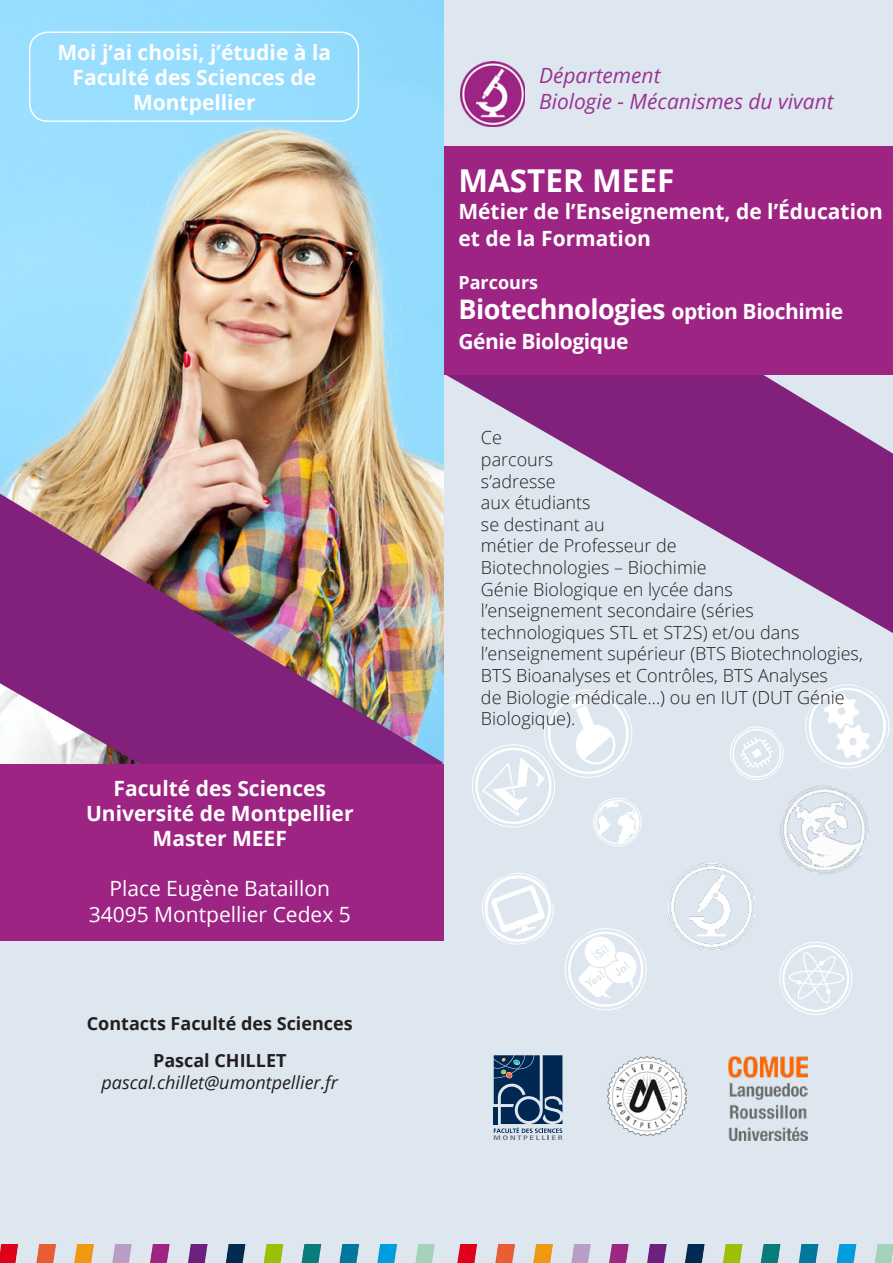
<style>
.page{position:relative;width:893px;height:1263px;background:#dee7ef}
.page>*{position:absolute;margin:0;border:0;box-sizing:border-box;transform-origin:0 0}
.t1{font:700 31.5px "Open Sans";color:#fff}
.t2{font:700 27px "Open Sans";letter-spacing:-.02em;color:#fff}
.t3{font:700 21px/27px "Open Sans";color:#fff}
.t4{font:21px "Open Sans";color:#fff}
.t5{font:italic 21px "Open Sans";color:#9b3293}
.t6{font:700 21px "Open Sans";letter-spacing:-.02em;color:#fff}
.t7{font:300 18px/21.6px "Open Sans";color:#231f20}
.t8{font:700 18px "Open Sans";color:#231f20}
.t9{font:italic 18px "Open Sans";color:#231f20}
.t10{font:700 18px "Open Sans";color:#fff}
.s1{font-size:21px}
</style>
<div class="page">
<img style="left:461px;top:61px;width:64px;height:65px">
<svg style="left:446px;top:375px;width:447px;height:258px"></svg>
<div style="left:444px;top:146px;width:449px;height:229px;background:#9e2484"></div>
<img style="left:780px;top:785px;width:89px;height:90px">
<svg style="left:730px;top:726px;width:54px;height:54px"></svg>
<svg style="left:482px;top:873px;width:165px;height:137px"></svg>
<svg style="left:472px;top:690px;width:170px;height:156px"></svg>
<svg style="left:805px;top:684px;width:85px;height:85px"></svg>
<svg style="left:779px;top:942px;width:73px;height:73px"></svg>
<img style="left:0;top:1244px;width:435px;height:19px">
<img style="left:457px;top:1244px;width:436px;height:19px">
<img style="left:668px;top:863px;width:87px;height:87px">
<svg style="left:494px;top:1055px;width:68px;height:85px"></svg>
<img style="left:608px;top:1056px;width:79px;height:79px">
<img style="left:0;top:0;width:443px;height:494px">
<img style="left:0;top:494px;width:443px;height:270px">
<div style="left:0;top:764px;width:443px;height:177px;background:#9e2484"></div>
<div style="left:29px;top:32px;width:330px;height:90px;border:2px solid #fff;border-radius:18px"></div>
<img style="left:729px;top:1056px;width:79px;height:84px">
<p class="t3" style="left:57px;top:38px;width:275px">Moi j’ai choisi, j’étudie à la</p>
<p class="t3" style="left:73px;top:64px;width:245px;line-height:25.2px;text-align:center">Faculté des Sciences de<br>Montpellier</p>
<p class="t3" style="left:114px;top:774px;width:214px">Faculté des Sciences</p>
<p class="t3" style="left:86px;top:799px;width:269px">Université de Montpellier</p>
<p class="t3" style="left:153px;top:824px;width:136px">Master MEEF</p>
<p class="t4" style="left:109px;top:874px;width:222px">Place Eugène Bataillon</p>
<p class="t4" style="left:89px;top:900px;width:264px">34095 Montpellier Cedex 5</p>
<p class="t8" style="left:87px;top:1010px;width:267px">Contacts Faculté des Sciences</p>
<p class="t8" style="left:153px;top:1048px;width:135px">Pascal CHILLET</p>
<p class="t9" style="left:101px;top:1070px;width:238px">pascal.chillet@umontpellier.fr</p>
<p class="t5" style="left:539px;top:61px;width:123px">Département</p>
<p class="t5" style="left:539px;top:87px;width:296px">Biologie - Mécanismes du vivant</p>
<p class="t1" style="left:458px;top:158px;width:217px">MASTER MEEF</p>
<p class="t3" style="left:458px;top:197px;width:426px">Métier de l’Enseignement, de l’Éducation et de la Formation</p>
<p class="t10" style="left:458px;top:270px;width:81px">Parcours</p>
<p class="t2" style="left:458px;top:290px;width:386px">Biotechnologies <span class="s1">option Biochimie</span></p>
<p class="t6" style="left:458px;top:326px;width:172px">Génie Biologique</p>
<p class="t7" style="left:481px;top:426px;width:383px">Ce<br>parcours<br>s’adresse<br>aux étudiants<br>se destinant au<br>métier de Professeur de<br>Biotechnologies – Biochimie<br>Génie Biologique en lycée dans<br>l’enseignement secondaire (séries technologiques STL et ST2S) et/ou dans l’enseignement supérieur (BTS Biotechnologies,<br>BTS Bioanalyses et Contrôles, BTS Analyses<br>de Biologie médicale…) ou en IUT (DUT Génie<br>Biologique).</p>
</div>
